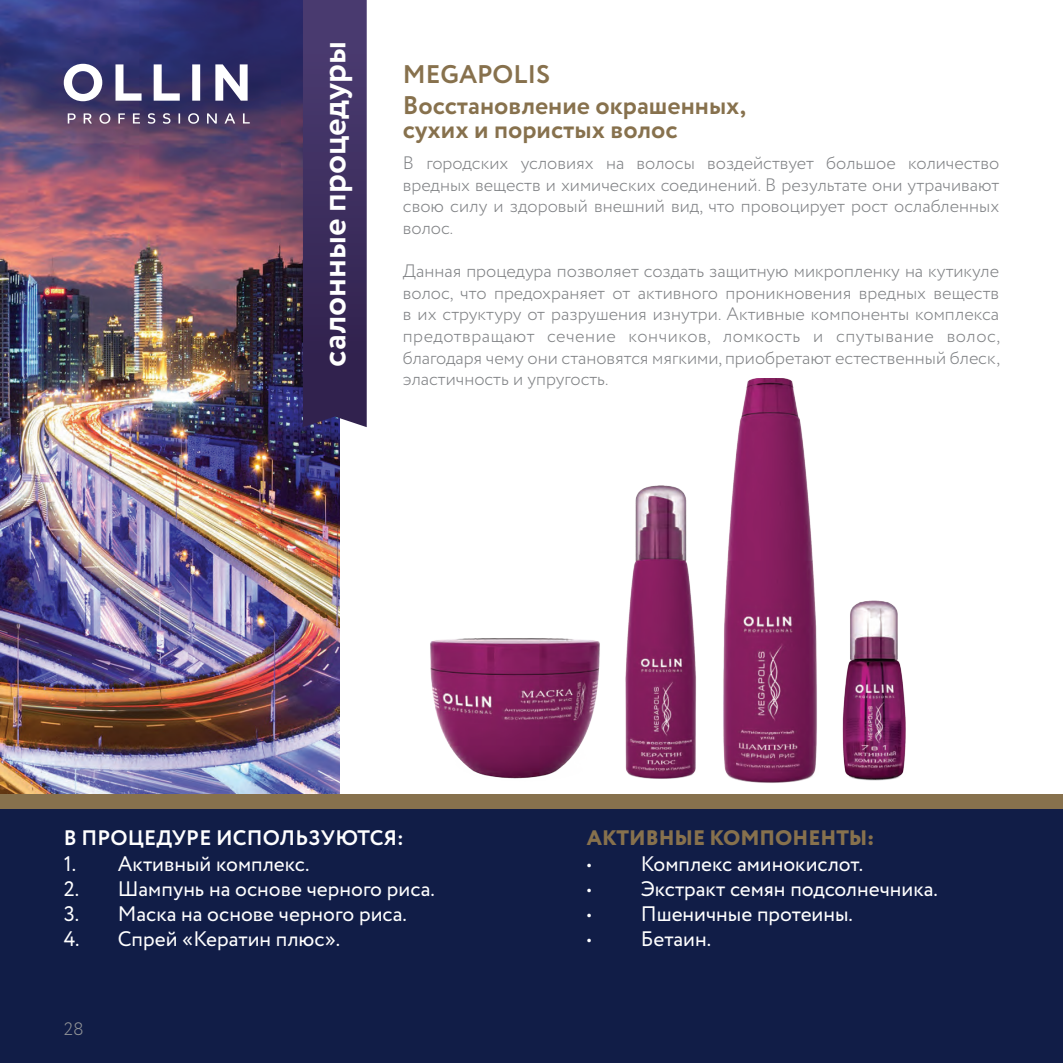
<style>
.page{position:relative;width:1063px;height:1063px;background:#fff}
.page>*{position:absolute;margin:0;border:0;box-sizing:border-box;transform-origin:0 0}
.t1{font:700 34.05px "Circe";color:#fff}
.t2{font:700 25.5px/30.6px "Circe";color:#87714d}
.t3{font:21px "Circe";color:#fff}
.t4{font:700 21px "Circe";letter-spacing:.01em;color:#fff}
.t5{font:800 21px "Circe";color:#87714d}
.t6{font:300 18px/21.6px "Circe";color:#808285;text-align:justify}
.t7{font:300 18px "Circe";color:#939598}
</style>
<div class="page">
<img style="left:0;top:0;width:339px;height:794px">
<svg style="left:64px;top:64px;width:184px;height:37px"></svg>
<svg style="left:68px;top:113px;width:182px;height:11px;background:#726482"></svg>
<div style="left:0;top:809px;width:1063px;height:254px;background:#111d47"></div>
<div style="left:0;top:794px;width:1063px;height:15px;background:#87714d"></div>
<svg style="left:303px;top:0;width:64px;height:427px;background:#3d2e5f"></svg>
<img style="left:357px;top:378px;width:549px;height:405px">
<h1 class="t1" style="left:311px;top:367px;width:328px;rotate:-90deg">салонные процедуры</h1>
<h2 class="t2" style="left:403px;top:61px;width:345px">MEGAPOLIS<br>Восстановление окрашенных,</h2>
<h2 class="t2" style="left:403px;top:115px;width:276px">сухих и пористых волос</h2>
<p class="t6" style="left:403px;top:153px;width:598px">В городских условиях на волосы воздействует большое количество вредных веществ и химических соединений. В результате они утрачивают свою силу и здоровый внешний вид, что провоцирует рост ослабленных волос.</p>
<p class="t6" style="left:403px;top:261px;width:599px">Данная процедура позволяет создать защитную микропленку на кутикуле волос, что предохраняет от активного проникновения вредных веществ в их структуру от разрушения изнутри. Активные компоненты комплекса предотвращают сечение кончиков, ломкость и спутывание волос, благодаря чему они становятся мягкими, приобретают естественный блеск, эластичность и упругость.</p>
<p class="t4" style="left:64px;top:824px;width:341px">В ПРОЦЕДУРЕ ИСПОЛЬЗУЮТСЯ:</p>
<p class="t3" style="left:64px;top:849px;width:247px">1. Активный комплекс.</p>
<p class="t3" style="left:64px;top:875px;width:372px">2. Шампунь на основе черного риса.</p>
<p class="t3" style="left:64px;top:900px;width:345px">3. Маска на основе черного риса.</p>
<p class="t3" style="left:64px;top:925px;width:278px">4. Спрей «Кератин плюс».</p>
<p class="t7" style="left:64px;top:1017px;width:22px">28</p>
<p class="t5" style="left:587px;top:824px;width:289px">АКТИВНЫЕ КОМПОНЕНТЫ:</p>
<p class="t3" style="left:587px;top:849px;width:278px">• Комплекс аминокислот.</p>
<p class="t3" style="left:587px;top:875px;width:353px">• Экстракт семян подсолнечника.</p>
<p class="t3" style="left:587px;top:900px;width:268px">• Пшеничные протеины.</p>
<p class="t3" style="left:587px;top:925px;width:126px">• Бетаин.</p>
</div>
